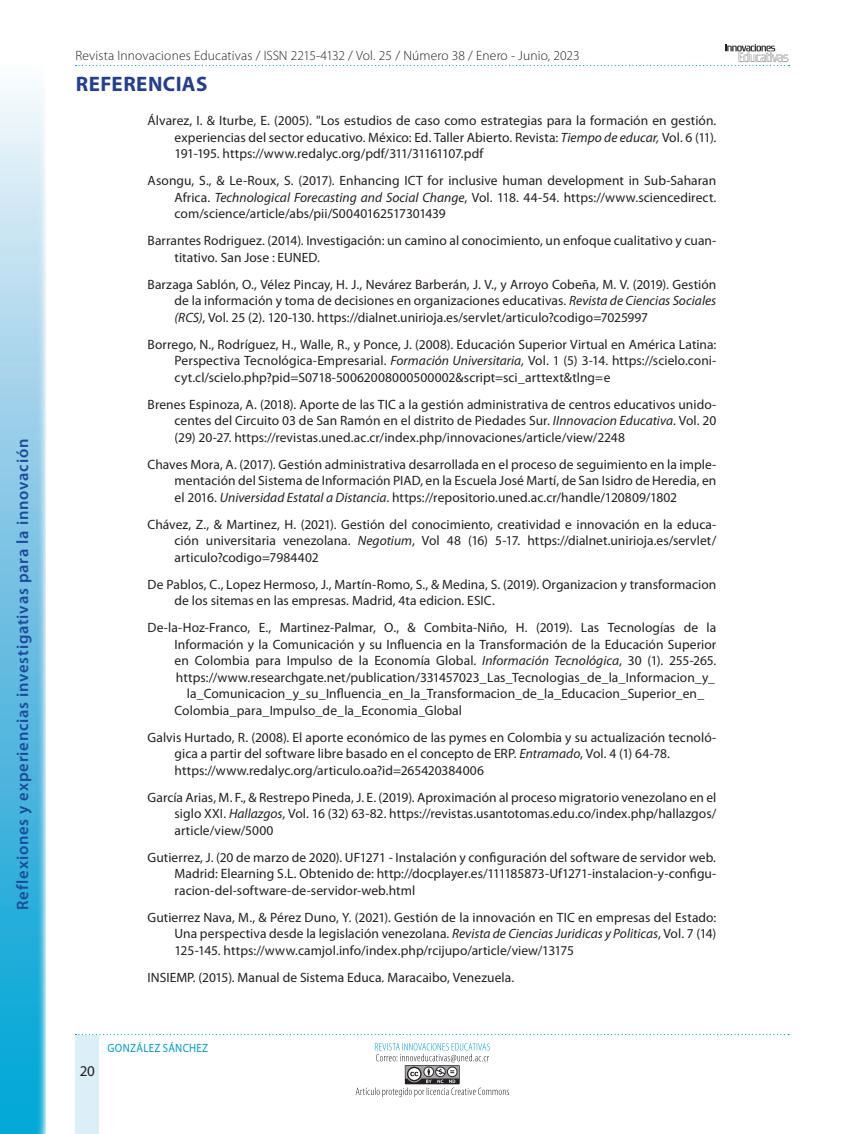
<style>
.page{position:relative;width:864px;height:1134px;background:#fff}
.page>*{position:absolute;margin:0;border:0;box-sizing:border-box;transform-origin:0 0}
.t1{font:700 21px "Myriad Pro";letter-spacing:.02em;color:#253f8e}
.t2{font:600 16.5px "Myriad Pro";letter-spacing:.045em;color:#1a4c99}
.t3{font:15px "Myriad Pro";color:#231f20}
.t4{font:13.5px/16.5px "Myriad Pro";letter-spacing:.005em;color:#231f20;text-align:justify}
.t5{font:300 13.5px "Myriad Pro";letter-spacing:.01em;color:#231f20}
.t6{font:12px "Myriad Pro";letter-spacing:.03em;color:#0097ce;scale:.9 1}
.s1{font-style:italic}
</style>
<div class="page">
<svg style="left:76px;top:44px;width:713px;height:22px"></svg>
<div style="left:76px;top:1035px;width:23px;height:99px;background:#dceef7"></div>
<svg style="left:75px;top:1034px;width:714px;height:1px"></svg>
<svg style="left:356px;top:1043px;width:153px;height:54px"></svg>
<svg style="left:0;top:91px;width:46px;height:1043px;background:#78c7e5"></svg>
<p class="t2" style="left:13px;top:910px;width:473px;rotate:-90deg">Reflexiones y experiencias investigativas para la innovación</p>
<p class="t5" style="left:76px;top:48px;width:506px">Revista Innovaciones Educativas / ISSN 2215-4132 / Vol. 25 / Número 38 / Enero - Junio, 2023</p>
<h1 class="t1" style="left:76px;top:73px;width:133px">REFERENCIAS</h1>
<p class="t4" style="left:175px;top:113px;width:543px;text-indent:-27px">Álvarez, I. &amp; Iturbe, E. (2005). "Los estudios de caso como estrategias para la formación en gestión. experiencias del sector educativo. México: Ed. Taller Abierto. Revista: <span class="s1">Tiempo de educar,</span> Vol. 6 (11).<br>191-195. https://www.redalyc.org/pdf/311/31161107.pdf</p>
<p class="t4" style="left:175px;top:173px;width:543px;text-indent:-27px">Asongu, S., &amp; Le-Roux, S. (2017). Enhancing ICT for inclusive human development in Sub-Saharan Africa. <span class="s1">Technological Forecasting and Social Change</span>, Vol. 118. 44-54. https://www.sciencedirect. com/science/article/abs/pii/S0040162517301439</p>
<p class="t4" style="left:175px;top:233px;width:543px;text-indent:-27px">Barrantes Rodriguez. (2014). Investigación: un camino al conocimiento, un enfoque cualitativo y cuan&shy;titativo<span class="s1">.</span> San Jose : EUNED.</p>
<p class="t4" style="left:175px;top:276px;width:543px;text-indent:-27px">Barzaga Sablón, O., Vélez Pincay, H. J., Nevárez Barberán, J. V., y Arroyo Cobeña, M. V. (2019). Gestión de la información y toma de decisiones en organizaciones educativas. <span class="s1">Revista de Ciencias Sociales (RCS)</span>, Vol. 25 (2). 120-130. https://dialnet.unirioja.es/servlet/articulo?codigo=7025997</p>
<p class="t4" style="left:175px;top:336px;width:543px;text-indent:-27px">Borrego, N., Rodríguez, H., Walle, R., y Ponce, J. (2008). Educación Superior Virtual en América Latina:<br>Perspectiva Tecnológica-Empresarial. <span class="s1">Formación Universitaria,</span> Vol. 1 (5) 3-14. https://scielo.coni&shy;cyt.cl/scielo.php?pid=S0718-50062008000500002&amp;script=sci_arttext&amp;tlng=e</p>
<p class="t4" style="left:175px;top:396px;width:543px;text-indent:-27px">Brenes Espinoza, A. (2018). Aporte de las TIC a la gestión administrativa de centros educativos unido&shy;centes del Circuito 03 de San Ramón en el distrito de Piedades Sur. <span class="s1">IInnovacion Educativa</span>. Vol. 20 (29) 20-27. https://revistas.uned.ac.cr/index.php/innovaciones/article/view/2248</p>
<p class="t4" style="left:175px;top:456px;width:543px;text-indent:-27px">Chaves Mora, A. (2017). Gestión administrativa desarrollada en el proceso de seguimiento en la imple&shy;mentación del Sistema de Información PIAD, en la Escuela José Martí, de San Isidro de Heredia, en el 2016. <span class="s1">Universidad Estatal a Distancia</span>. https://repositorio.uned.ac.cr/handle/120809/1802</p>
<p class="t4" style="left:175px;top:516px;width:543px;text-indent:-27px">Chávez, Z., &amp; Martinez, H. (2021). Gestión del conocimiento, creatividad e innovación en la educa&shy;ción universitaria venezolana. <span class="s1">Negotium</span>, Vol 48 (16) 5-17. https://dialnet.unirioja.es/servlet/ articulo?codigo=7984402</p>
<p class="t4" style="left:175px;top:576px;width:543px;text-indent:-27px">De Pablos, C., Lopez Hermoso, J., Martín-Romo, S., &amp; Medina, S. (2019). Organizacion y transformacion de los sitemas en las empresas<span class="s1">.</span> Madrid, 4ta edicion. ESIC.</p>
<p class="t4" style="left:148px;top:620px;width:570px">De-la-Hoz-Franco, E., Martinez-Palmar, O., &amp; Combita-Niño, H. (2019). Las Tecnologías de la</p>
<p class="t4" style="left:175px;top:636px;width:543px">Información y la Comunicación y su Influencia en la Transformación de la Educación Superior</p>
<p class="t4" style="left:175px;top:653px;width:543px">en Colombia para Impulso de la Economía Global. <span class="s1">Información Tecnológica</span>, 30 (1). 255-265.</p>
<p class="t4" style="left:176px;top:669px;width:541px">https://www.researchgate.net/publication/331457023_Las_Tecnologias_de_la_Informacion_y_</p>
<p class="t4" style="left:187px;top:686px;width:519px">la_Comunicacion_y_su_Influencia_en_la_Transformacion_de_la_Educacion_Superior_en_</p>
<p class="t4" style="left:175px;top:702px;width:289px">Colombia_para_Impulso_de_la_Economia_Global</p>
<p class="t4" style="left:175px;top:729px;width:543px;text-align:left;text-indent:-27px">Galvis Hurtado, R. (2008). El aporte económico de las pymes en Colombia y su actualización tecnoló&shy;gica a partir del software libre basado en el concepto de ERP. <span class="s1">Entramado</span>, Vol. 4 (1) 64-78. https://www.redalyc.org/articulo.oa?id=265420384006</p>
<p class="t4" style="left:175px;top:789px;width:543px;text-indent:-27px">García Arias, M. F., &amp; Restrepo Pineda, J. E. (2019). Aproximación al proceso migratorio venezolano en el siglo XXI. <span class="s1">Hallazgos</span>, Vol. 16 (32) 63-82. https://revistas.usantotomas.edu.co/index.php/hallazgos/ article/view/5000</p>
<p class="t4" style="left:175px;top:849px;width:543px;text-indent:-27px">Gutierrez, J. (20 de marzo de 2020). UF1271 - Instalación y configuración del software de servidor web<span class="s1">.<br></span>Madrid: Elearning S.L. Obtenido de: http://docplayer.es/111185873-Uf1271-instalacion-y-configu&shy;racion-del-software-de-servidor-web.html</p>
<p class="t4" style="left:175px;top:909px;width:543px;text-indent:-27px">Gutierrez Nava, M., &amp; Pérez Duno, Y. (2021). Gestión de la innovación en TIC en empresas del Estado:<br>Una perspectiva desde la legislación venezolana. <span class="s1">Revista de Ciencias Juridicas y Politicas</span>, Vol. 7 (14)<br>125-145. https://www.camjol.info/index.php/rcijupo/article/view/13175</p>
<p class="t4" style="left:148px;top:969px;width:368px">INSIEMP. (2015). Manual de Sistema Educa<span class="s1">.</span> Maracaibo, Venezuela.</p>
<p class="t3" style="left:80px;top:1063px;width:17px">20</p>
<p class="t6" style="left:108px;top:1041px;width:113px">GONZÁLEZ SÁNCHEZ</p>
</div>
